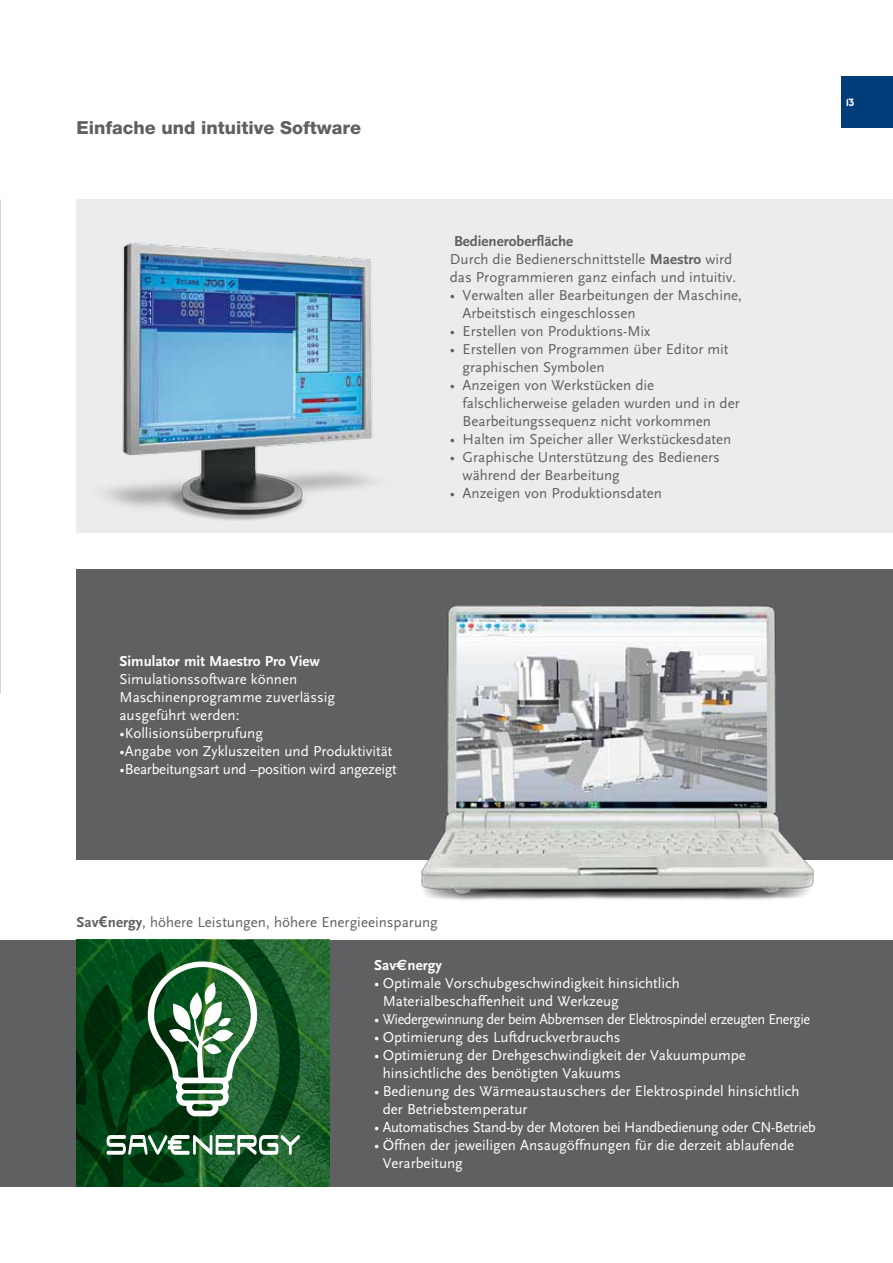
<style>
.page{position:relative;width:893px;height:1263px;background:#fff}
.page>*{position:absolute;margin:0;border:0;box-sizing:border-box;transform-origin:0 0}
.t1{font:800 18px "Helvetica Neue";color:#5f6062}
.t2{font:15px/18px "Scala Sans";color:#5f6062}
.t3{font:15px/18px "Scala Sans";color:#fff}
.t4{font:15px "Scala Sans";letter-spacing:-.02em;color:#fff}
.t5{font:15px "Scala Sans";letter-spacing:-.03em;color:#fff}
.t6{font:700 15px "Scala Sans";color:#fff}
.t7{font:800 10.5px "P22 Underground";color:#fff}
.s1{font-weight:700}
.s2{font-family:"Arial";font-weight:700}
.s3{font-family:"Euro Sans"}
</style>
<div class="page">
<div style="left:842px;top:77px;width:51px;height:51px;background:#003d79"></div>
<div style="left:77px;top:200px;width:816px;height:333px;background:#ebeced"></div>
<img style="left:104px;top:243px;width:269px;height:278px">
<div style="left:77px;top:569px;width:816px;height:291px;background:#5f6062"></div>
<img style="left:421px;top:605px;width:393px;height:295px">
<div style="left:0;top:940px;width:893px;height:246px;background:#5f6062"></div>
<img style="left:300px;top:940px;width:30px;height:246px">
<svg style="left:77px;top:940px;width:223px;height:246px;background:#0a4a1c"></svg>
<svg style="left:148px;top:961px;width:109px;height:155px;background:#53845f"></svg>
<svg style="left:107px;top:1135px;width:193px;height:20px;background:#7ba085"></svg>
<p class="t1" style="left:77px;top:117px;width:286px">Einfache und intuitive Software</p>
<p class="t2" style="left:450px;top:232px;width:288px"><span class="s1">Bedieneroberfläche<br></span>Durch die Bedienerschnittstelle <span class="s1">Maestro</span> wird das Programmieren ganz einfach und intuitiv.</p>
<p class="t2" style="left:463px;top:286px;width:281px;text-indent:-13px">• Verwalten aller Bearbeitungen der Maschine,<br>Arbeitstisch eingeschlossen</p>
<p class="t2" style="left:450px;top:322px;width:202px">• Erstellen von Produktions-Mix</p>
<p class="t2" style="left:463px;top:340px;width:267px;text-indent:-13px">• Erstellen von Programmen über Editor mit graphischen Symbolen</p>
<p class="t2" style="left:463px;top:376px;width:279px;text-indent:-13px">• Anzeigen von Werkstücken die falschlicherweise geladen wurden und in der<br>Bearbeitungssequenz nicht vorkommen</p>
<p class="t2" style="left:450px;top:430px;width:283px">• Halten im Speicher aller Werkstückesdaten</p>
<p class="t2" style="left:463px;top:448px;width:259px;text-indent:-13px">• Graphische Unterstützung des Bedieners während der Bearbeitung</p>
<p class="t2" style="left:450px;top:484px;width:214px">• Anzeigen von Produktionsdaten</p>
<p class="t7" style="left:846px;top:96px;width:10px">13</p>
<p class="t6" style="left:119px;top:653px;width:202px">Simulator mit Maestro Pro View</p>
<p class="t3" style="left:119px;top:670px;width:217px">Simulationssoftware können<br>Maschinenprogramme zuverlässig ausgeführt werden:</p>
<p class="t3" style="left:119px;top:724px;width:145px">•Kollisionsüberprufung</p>
<p class="t3" style="left:119px;top:742px;width:275px">•Angabe von Zykluszeiten und Produktivität</p>
<p class="t4" style="left:119px;top:761px;width:279px">•Bearbeitungsart und –position wird angezeigt</p>
<p class="t2" style="left:77px;top:914px;width:363px"><span class="s1">Sav</span><span class="s2">€</span><span class="s1">nergy</span>, höhere Leistungen, höhere Energieeinsparung</p>
<p class="t6" style="left:374px;top:957px;width:69px">Sav<span class="s3">E</span>nergy</p>
<p class="t3" style="left:383px;top:974px;width:299px;text-indent:-9px">• Optimale Vorschubgeschwindigkeit hinsichtlich<br>Materialbeschaffenheit und Werkzeug</p>
<p class="t5" style="left:374px;top:1011px;width:437px">• Wiedergewinnung der beim Abbremsen der Elektrospindel erzeugten Energie</p>
<p class="t3" style="left:374px;top:1028px;width:248px">• Optimierung des Luftdruckverbrauchs</p>
<p class="t3" style="left:383px;top:1046px;width:365px;text-indent:-9px">• Optimierung der Drehgeschwindigkeit der Vakuumpumpe hinsichtliche des benötigten Vakuums</p>
<p class="t3" style="left:383px;top:1082px;width:418px;text-indent:-9px">• Bedienung des Wärmeaustauschers der Elektrospindel hinsichtlich der Betriebstemperatur</p>
<p class="t4" style="left:374px;top:1119px;width:443px">• Automatisches Stand-by der Motoren bei Handbedienung oder CN-Betrieb</p>
<p class="t3" style="left:383px;top:1136px;width:413px;text-indent:-9px">• Öffnen der jeweiligen Ansaugöffnungen für die derzeit ablaufende<br>Verarbeitung</p>
</div>
